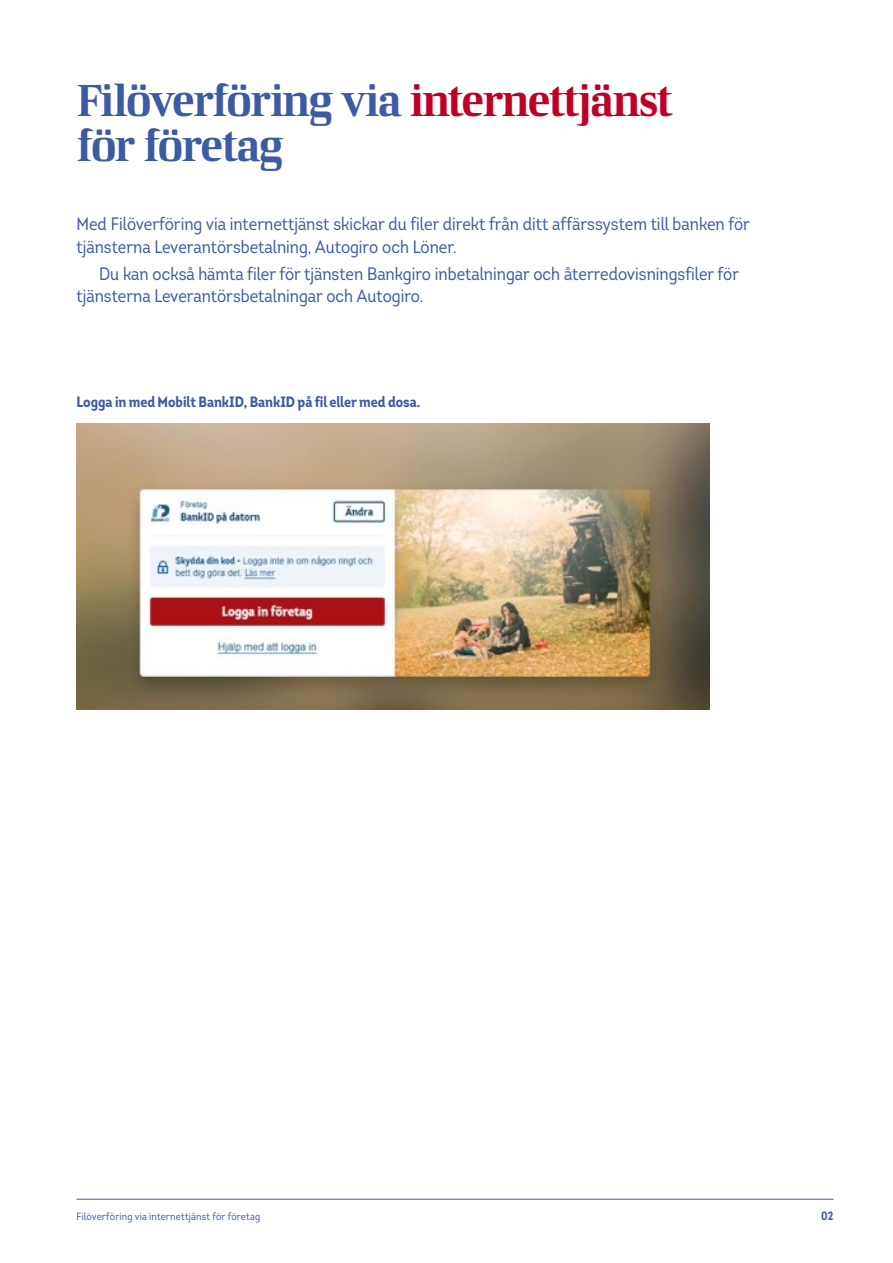
<style>
.page{position:relative;width:893px;height:1263px;background:#fff}
.page>*{position:absolute;margin:0;border:0;box-sizing:border-box;transform-origin:0 0}
.t1{font:45px/45px "LF Rubrik 2";letter-spacing:-.05em;color:#3c5ba3}
.t2{font:18px/22.5px "Intro Cond";color:#3c5ba3}
.t3{font:700 15px "Intro Cond";color:#3c5ba3}
.t4{font:700 12px "Intro Cond";color:#3c5ba3}
.t5{font:10.5px "Intro Cond";letter-spacing:.015em;color:#3c5ba3}
.s1{color:#be0027}
</style>
<div class="page">
<img style="left:77px;top:423px;width:633px;height:287px">
<hr style="left:77px;top:1199px;width:756px;height:1px;background:#3c5ba3">
<h1 class="t1" style="left:77px;top:77px;width:599px">Filöverföring via <span class="s1">internettjänst </span>för företag</h1>
<p class="t2" style="left:77px;top:213px;width:675px">Med Filöverföring via internettjänst skickar du filer direkt från ditt affärssystem till banken för tjänsterna Leverantörsbetalning, Autogiro och Löner.</p>
<p class="t2" style="left:77px;top:262px;width:664px;text-indent:23px">Du kan också hämta filer för tjänsten Bankgiro inbetalningar och återredovisningsfiler för tjänsterna Leverantörsbetalningar och Autogiro.</p>
<p class="t3" style="left:77px;top:393px;width:345px">Logga in med Mobilt BankID, BankID på fil eller med dosa.</p>
<p class="t5" style="left:77px;top:1210px;width:185px">Filöverföring via internettjänst för företag</p>
<p class="t4" style="left:821px;top:1208px;width:14px">02</p>
</div>
